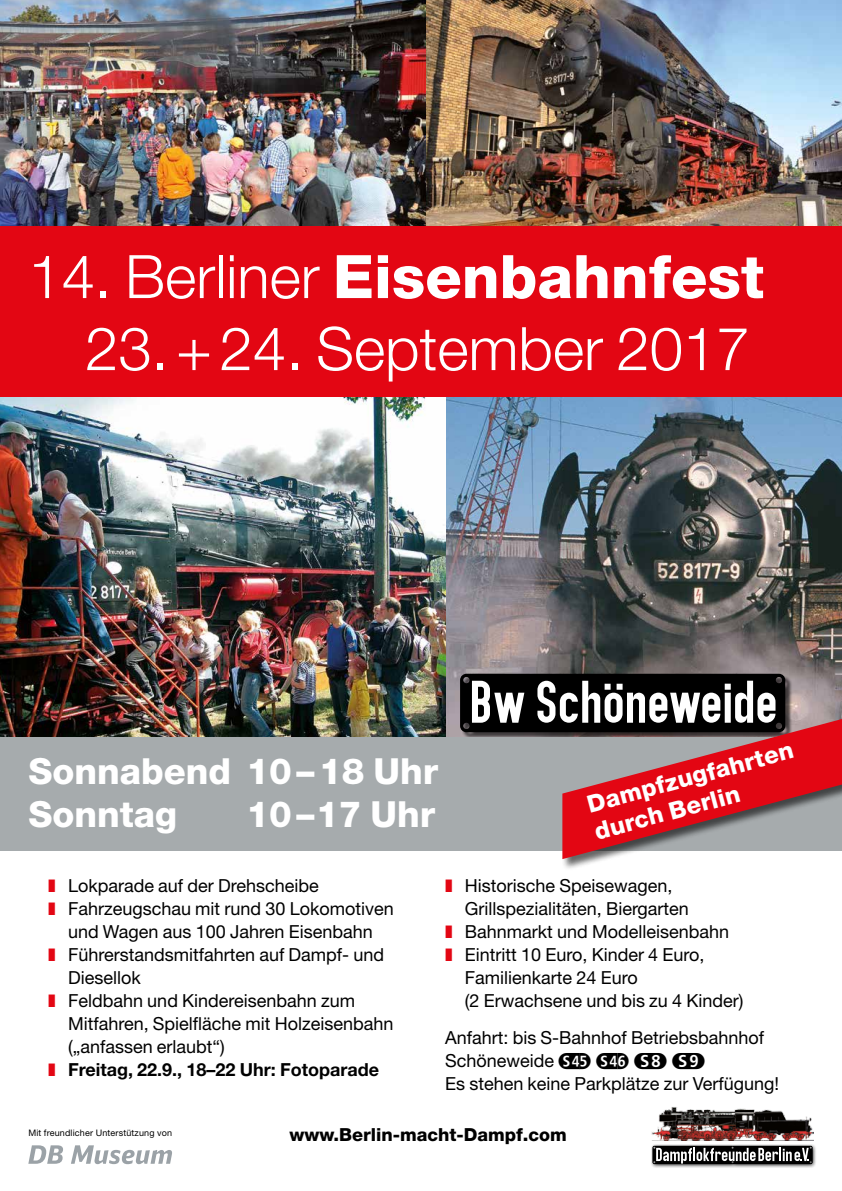
<style>
.page{position:relative;width:842px;height:1191px;background:#fff}
.page>*{position:absolute;margin:0;border:0;box-sizing:border-box;transform-origin:0 0}
.t1{font:300 60px/72px "Helvetica Neue LT Std";color:#fff;text-align:right}
.t2{font:800 36px/43px "Helvetica Neue LT Std";color:#fff}
.t3{font:800 24px/28px "Helvetica Neue LT Std";color:#fff}
.t4{font:18px/23px "Helvetica Neue LT Std";color:#000}
.t5{font:700 18px "Helvetica Neue LT Std";color:#000}
.t6{font:800 18px "Helvetica Neue LT Std";color:#000}
.t7{font:9px "Helvetica Neue LT Std";letter-spacing:.02em;color:#000}
.s1{font-weight:800}
.s2{color:#e30613}
.s3{font-family:"BVG Linie S"}
</style>
<div class="page">
<img style="left:445px;top:397px;width:397px;height:340px">
<img style="left:0;top:397px;width:445px;height:340px">
<img style="left:0;top:0;width:427px;height:227px">
<img style="left:427px;top:0;width:415px;height:227px">
<div style="left:0;top:737px;width:842px;height:113px;background:#a6abad"></div>
<div style="left:0;top:227px;width:842px;height:170px;background:#e30613"></div>
<div style="left:562px;top:690px;width:280px;height:180px;background:#000;opacity:.6"></div>
<svg style="left:460px;top:674px;width:382px;height:185px"></svg>
<svg style="left:28px;top:1145px;width:35px;height:18px"></svg>
<svg style="left:71px;top:1145px;width:101px;height:19px"></svg>
<div style="left:651px;top:1144px;width:166px;height:24px;background:#000;opacity:.65"></div>
<svg style="left:652px;top:1145px;width:161px;height:19px"></svg>
<img style="left:651px;top:1107px;width:163px;height:33px">
<h1 class="t1" style="left:28px;top:239px;width:737px">14. Berliner <span class="s1">Eisenbahnfest<br></span>23.+24. September 2017</h1>
<h2 class="t2" style="left:28px;top:749px;width:411px">Sonnabend 10–18 Uhr<br>Sonntag</h2>
<h2 class="t2" style="left:247px;top:792px;width:190px">10–17 Uhr</h2>
<h3 class="t3" style="left:584px;top:790px;width:214px;rotate:-15deg">Dampfzugfahrten durch Berlin</h3>
<p class="t4" style="left:48px;top:873px;width:272px"><span class="s2">❚</span> Lokparade auf der Drehscheibe</p>
<p class="t4" style="left:48px;top:896px;width:347px"><span class="s2">❚</span> Fahrzeugschau mit rund 30 Lokomotiven</p>
<p class="t4" style="left:68px;top:919px;width:306px">und Wagen aus 100 Jahren Eisenbahn</p>
<p class="t4" style="left:48px;top:942px;width:338px"><span class="s2">❚</span> Führerstandsmitfahrten auf Dampf- und</p>
<p class="t4" style="left:68px;top:965px;width:74px">Diesellok</p>
<p class="t4" style="left:48px;top:988px;width:309px"><span class="s2">❚</span> Feldbahn und Kindereisenbahn zum</p>
<p class="t4" style="left:68px;top:1011px;width:327px">Mitfahren, Spielfläche mit Holzeisenbahn</p>
<p class="t4" style="left:68px;top:1034px;width:158px">(„anfassen erlaubt“)</p>
<p class="t5" style="left:48px;top:1058px;width:332px"><span class="s2">❚</span> Freitag, 22.9., 18–22 Uhr: Fotoparade</p>
<p class="t4" style="left:445px;top:873px;width:229px"><span class="s2">❚</span> Historische Speisewagen,</p>
<p class="t4" style="left:465px;top:896px;width:226px">Grillspezialitäten, Biergarten</p>
<p class="t4" style="left:445px;top:919px;width:286px"><span class="s2">❚</span> Bahnmarkt und Modelleisenbahn</p>
<p class="t4" style="left:445px;top:942px;width:261px"><span class="s2">❚</span> Eintritt 10 Euro, Kinder 4 Euro,</p>
<p class="t4" style="left:465px;top:966px;width:174px">Familienkarte 24 Euro</p>
<p class="t4" style="left:465px;top:989px;width:280px">(2 Erwachsene und bis zu 4 Kinder)</p>
<p class="t4" style="left:445px;top:1026px;width:335px">Anfahrt: bis S-Bahnhof Betriebsbahnhof<br>Schöneweide <span class="s3">rT rZ 8 9<br></span>Es stehen keine Parkplätze zur Verfügung!</p>
<p class="t7" style="left:28px;top:1127px;width:145px">Mit freundlicher Unterstützung von</p>
<p class="t6" style="left:289px;top:1124px;width:279px">www.Berlin-macht-Dampf.com</p>
</div>
